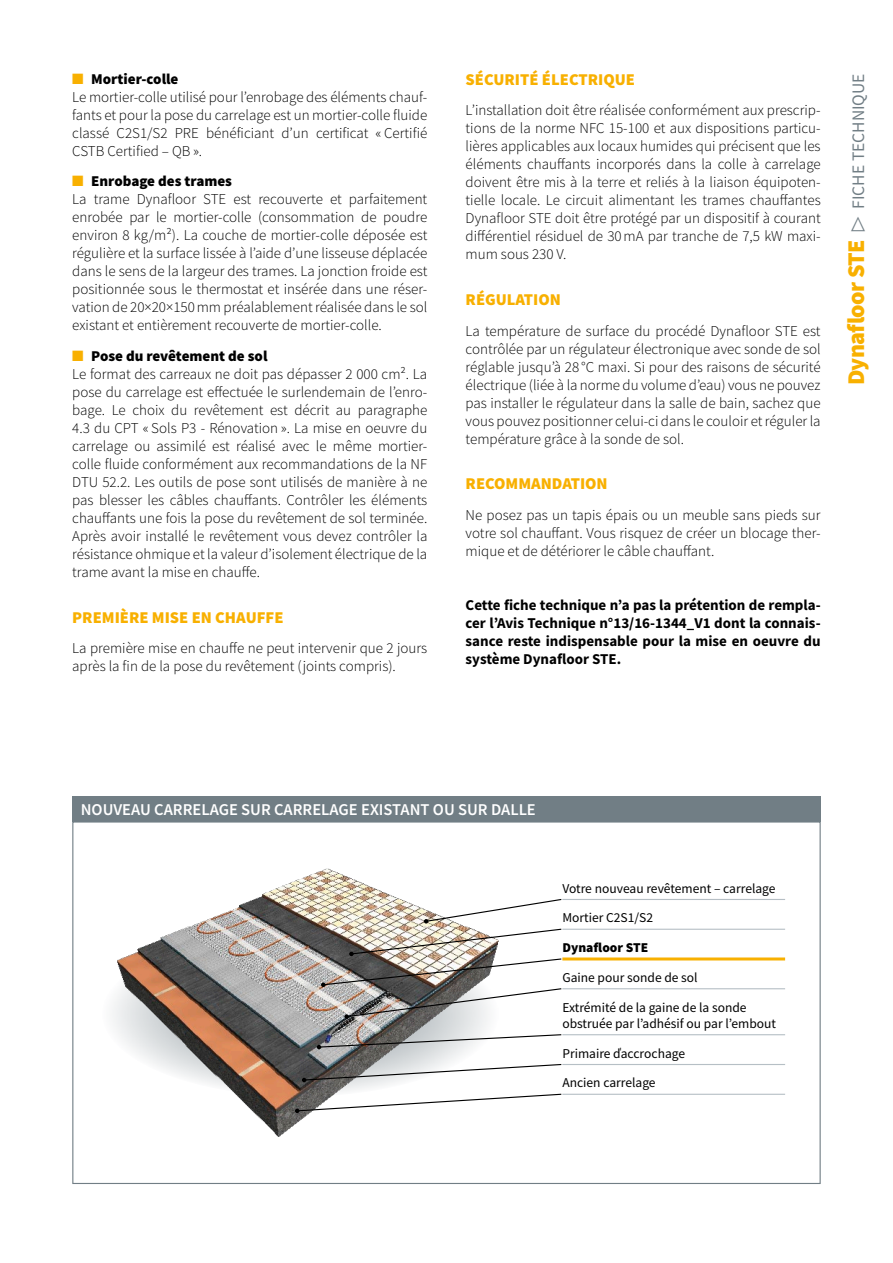
<style>
.page{position:relative;width:893px;height:1263px;background:#fff}
.page>*{position:absolute;margin:0;border:0;box-sizing:border-box;transform-origin:0 0}
.t1{font:17.55px "Source Sans Pro";color:#717e85}
.t2{font:900 16.5px "Source Sans Pro";color:#f8b000}
.t3{font:600 16.5px "Source Sans Pro";color:#fff}
.t4{font:300 15px/18px "Source Sans Pro";color:#000}
.t5{font:700 15px/18px "Source Sans Pro";color:#000;text-align:justify}
.t6{font:13.5px/16.2px "Source Sans Pro";color:#000}
.t7{font:900 13.5px "Source Sans Pro";color:#000}
.s1{color:#f8b000}
.s2{font-weight:900}
.s3{font-weight:900;font-size:24px;color:#f8b000}
</style>
<div class="page">
<img style="left:112px;top:868px;width:376px;height:269px">
<div style="left:72px;top:796px;width:749px;height:25px;background:#717e85"></div>
<hr style="left:562px;top:899px;width:223px;height:1px;background:#b6bfc5">
<hr style="left:562px;top:929px;width:223px;height:1px;background:#b6bfc5">
<hr style="left:562px;top:988px;width:223px;height:1px;background:#b6bfc5">
<hr style="left:562px;top:1034px;width:223px;height:1px;background:#b6bfc5">
<hr style="left:562px;top:1064px;width:223px;height:1px;background:#b6bfc5">
<hr style="left:562px;top:1094px;width:223px;height:1px;background:#b6bfc5">
<hr style="left:562px;top:957px;width:223px;height:3px;background:#f8b000">
<img style="left:321px;top:898px;width:242px;height:121px">
<svg style="left:317px;top:1033px;width:245px;height:16px"></svg>
<svg style="left:302px;top:1063px;width:260px;height:19px"></svg>
<svg style="left:295px;top:1093px;width:267px;height:20px"></svg>
<p class="t4" style="left:72px;top:70px;width:357px"><span class="s1">■</span> <span class="s2">Mortier-colle<br></span>Le mortier-colle utilisé pour l’enrobage des éléments chauf&shy;fants et pour la pose du carrelage est un mortier-colle fluide classé C2S1/S2 PRE bénéficiant d’un certificat « Certifié CSTB Certified – QB ».</p>
<p class="t4" style="left:72px;top:172px;width:357px"><span class="s1">■</span> <span class="s2">Enrobage des trames<br></span>La trame Dynafloor STE est recouverte et parfaitement enrobée par le mortier-colle (consommation de poudre environ 8 kg/m²). La couche de mortier-colle déposée est régulière et la surface lissée à l’aide d’une lisseuse déplacée dans le sens de la largeur des trames. La jonction froide est positionnée sous le thermostat et insérée dans une réser&shy;vation de 20×20×150mm préalablement réalisée dans le sol existant et entièrement recouverte de mortier-colle.</p>
<p class="t4" style="left:72px;top:347px;width:357px"><span class="s1">■</span> <span class="s2">Pose du revêtement de sol<br></span>Le format des carreaux ne doit pas dépasser 2 000 cm². La pose du carrelage est effectuée le surlendemain de l’enro&shy;bage. Le choix du revêtement est décrit au paragraphe 4.3 du CPT « Sols P3 - Rénovation ». La mise en oeuvre du carrelage ou assimilé est réalisé avec le même mortier&shy;colle fluide conformément aux recommandations de la NF DTU 52.2. Les outils de pose sont utilisés de manière à ne pas blesser les câbles chauffants. Contrôler les éléments chauffants une fois la pose du revêtement de sol terminée.<br>Après avoir installé le revêtement vous devez contrôler la résistance ohmique et la valeur d’isolement électrique de la trame avant la mise en chauffe.</p>
<p class="t2" style="left:72px;top:606px;width:213px">PREMIÈRE MISE EN CHAUFFE</p>
<p class="t4" style="left:72px;top:639px;width:356px">La première mise en chauffe ne peut intervenir que 2 jours après la fin de la pose du revêtement (joints compris).</p>
<p class="t2" style="left:466px;top:68px;width:171px">SÉCURITÉ ÉLECTRIQUE</p>
<p class="t4" style="left:466px;top:101px;width:357px;text-align:justify">L’installation doit être réalisée conformément aux prescrip&shy;tions de la norme NFC 15-100 et aux dispositions particu&shy;lières applicables aux locaux humides qui précisent que les éléments chauffants incorporés dans la colle à carrelage doivent être mis à la terre et reliés à la liaison équipoten&shy;tielle locale. Le circuit alimentant les trames chauffantes Dynafloor STE doit être protégé par un dispositif à courant différentiel résiduel de 30mA par tranche de 7,5 kW maxi&shy;mum sous 230 V.</p>
<p class="t2" style="left:466px;top:288px;width:97px">RÉGULATION</p>
<p class="t4" style="left:466px;top:322px;width:357px;text-align:justify">La température de surface du procédé Dynafloor STE est contrôlée par un régulateur électronique avec sonde de sol réglable jusqu’à 28 °C maxi. Si pour des raisons de sécurité électrique (liée à la norme du volume d’eau) vous ne pouvez pas installer le régulateur dans la salle de bain, sachez que vous pouvez positionner celui-ci dans le couloir et réguler la température grâce à la sonde de sol.</p>
<p class="t2" style="left:466px;top:472px;width:144px">RECOMMANDATION</p>
<p class="t4" style="left:466px;top:506px;width:357px;text-align:justify">Ne posez pas un tapis épais ou un meuble sans pieds sur votre sol chauffant. Vous risquez de créer un blocage ther&shy;mique et de détériorer le câble chauffant.</p>
<p class="t5" style="left:466px;top:595px;width:357px">Cette fiche technique n’a pas la prétention de rempla&shy;cer l’Avis Technique n°13/16-1344_V1 dont la connais&shy;sance reste indispensable pour la mise en oeuvre du système Dynafloor STE.</p>
<p class="t1" style="left:847px;top:385px;width:311px;rotate:-90deg"><span class="s3">Dynafloor STE</span> ▷ FI CHE TECHNI QUE</p>
<p class="t3" style="left:81px;top:799px;width:439px">N OUVEAU CARRELAGE SUR CARRELAGE EXISTANT OU SUR DALLE</p>
<p class="t6" style="left:562px;top:880px;width:215px">Votre nouveau revêtement – carrelage</p>
<p class="t6" style="left:562px;top:910px;width:92px">M ortier C2S1/S2</p>
<p class="t7" style="left:562px;top:938px;width:87px">Dynafloor STE</p>
<p class="t6" style="left:562px;top:969px;width:137px">Gaine pour sonde de sol</p>
<p class="t6" style="left:562px;top:999px;width:215px">Extrémité de la gaine de la sonde obstruée par l’adhésif ou par l’embout</p>
<p class="t6" style="left:562px;top:1045px;width:124px">Primaire ďaccrochage</p>
<p class="t6" style="left:562px;top:1075px;width:95px">Ancien carrelage</p>
</div>
